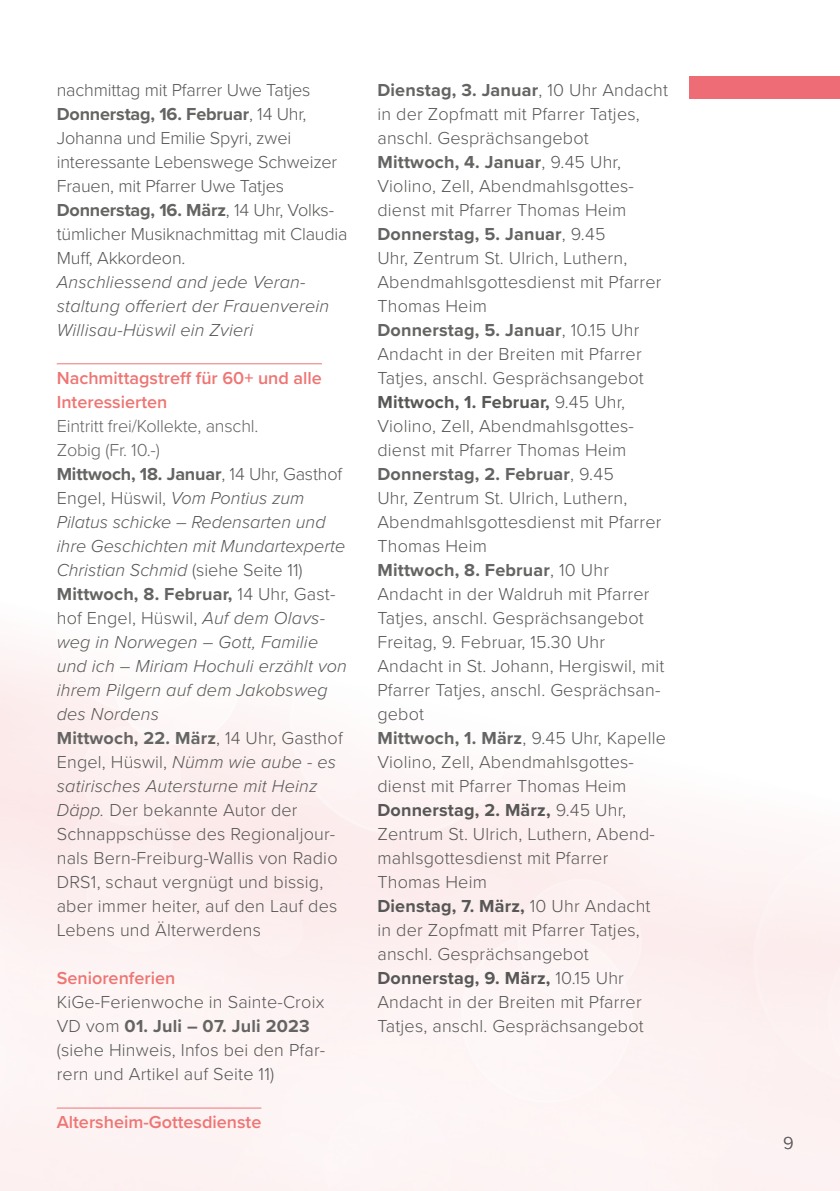
<style>
.page{position:relative;width:840px;height:1191px;background:#fff}
.page>*{position:absolute;margin:0;border:0;box-sizing:border-box;transform-origin:0 0}
.Fliesstext{font:300 18px/24px "Proxima Nova";letter-spacing:.01em;color:#575756}
.Fliesstext-2{font:300 18px/24px "Proxima Nova";letter-spacing:-.01em;color:#575756}
.Fliesstext-3{font:italic 300 18px/24px "Proxima Nova";letter-spacing:.01em;color:#575756}
.Titel{font:600 18px/24px "Proxima Nova";color:#ee7573}
.Fliesstext-4{font:300 18px/24px "Proxima Nova";letter-spacing:-.01em;color:#646463}
.Fliesstext-5{font:600 18px "Proxima Nova";color:#ee7573}
.s1{font-weight:700;color:#646463}
.s2{font-style:italic}
.s3{font-weight:700}
</style>
<div class="page">
<div style="left:688px;top:76px;width:151px;height:22px;background:#ed6c76"></div>
<hr style="left:57px;top:363px;width:265px;height:1px;background:#ee7573">
<hr style="left:57px;top:1107px;width:204px;height:1px;background:#ee7573">
<p class="Fliesstext-2" style="left:57px;top:77px;width:255px">nachmittag mit Pfarrer Uwe Tatjes</p>
<p class="Fliesstext-2" style="left:57px;top:101px;width:282px"><span class="s1">Donnerstag, 16. Februar</span>, 14 Uhr,<br>Johanna und Emilie Spyri, zwei interessante Lebenswege Schweizer<br>Frauen, mit Pfarrer Uwe Tatjes</p>
<p class="Fliesstext-2" style="left:57px;top:197px;width:292px"><span class="s1">Donnerstag, 16. März</span>, 14 Uhr, Volks&shy;tümlicher Musiknachmittag mit Claudia<br>Muff, Akkordeon.</p>
<p class="Fliesstext-3" style="left:57px;top:269px;width:274px">Anschliessend and jede Veran&shy;staltung offeriert der Frauenverein<br>Willisau-Hüswil ein Zvieri</p>
<p class="Titel" style="left:57px;top:365px;width:266px">Nachmittagstreff für 60+ und alle<br>Interessierten</p>
<p class="Fliesstext-4" style="left:57px;top:413px;width:203px">Eintritt frei/Kollekte, anschl.<br>Zobig (Fr. 10.-)</p>
<p class="Fliesstext" style="left:57px;top:461px;width:291px"><span class="s1">Mittwoch, 18. Januar</span>, 14 Uhr, Gasthof<br>Engel, Hüswil, <span class="s2">Vom Pontius zum<br>Pilatus schicke – Redensarten und ihre Geschichten mit Mundartexperte<br>Christian Schmid</span> (siehe Seite 11)<br><span class="s1">Mittwoch, 8. Februar,</span> 14 Uhr, Gast&shy;hof Engel, Hüswil, <span class="s2">Auf dem Olavs&shy;weg in Norwegen – Gott, Familie und ich – Miriam Hochuli erzählt von ihrem Pilgern auf dem Jakobsweg des Nordens<br></span><span class="s1">Mittwoch, 22. März</span>, 14 Uhr, Gasthof<br>Engel, Hüswil, <span class="s2">Nümm wie aube - es satirisches Autersturne mit Heinz<br>Däpp.</span> Der bekannte Autor der<br>Schnappschüsse des Regionaljour&shy;nals Bern-Freiburg-Wallis von Radio<br>DRS1, schaut vergnügt und bissig, aber immer heiter, auf den Lauf des<br>Lebens und Älterwerdens</p>
<p class="Fliesstext-5" style="left:57px;top:965px;width:120px">Seniorenferien</p>
<p class="Fliesstext" style="left:57px;top:989px;width:270px">KiGe-Ferienwoche in Sainte-Croix<br>VD vom <span class="s1">01. Juli – 07. Juli 2023 </span>(siehe Hinweis, Infos bei den Pfar&shy;rern und Artikel auf Seite 11)</p>
<p class="Titel" style="left:57px;top:1109px;width:206px">Altersheim-Gottesdienste</p>
<p class="Fliesstext" style="left:377px;top:77px;width:292px"><span class="s1">Dienstag, 3. Januar</span>, 10 Uhr Andacht in der Zopfmatt mit Pfarrer Tatjes, anschl. Gesprächsangebot</p>
<p class="Fliesstext" style="left:377px;top:149px;width:258px"><span class="s1">Mittwoch, 4. Januar</span>, 9.45 Uhr,<br>Violino, Zell, Abendmahlsgottes&shy;dienst mit Pfarrer Thomas Heim</p>
<p class="Fliesstext" style="left:377px;top:221px;width:285px"><span class="s1">Donnerstag, 5. Januar</span>, 9.45<br>Uhr, Zentrum St. Ulrich, Luthern,<br>Abendmahlsgottesdienst mit Pfarrer<br>Thomas Heim</p>
<p class="Fliesstext" style="left:377px;top:317px;width:268px"><span class="s1">Donnerstag, 5. Januar</span>, 10.15 Uhr<br>Andacht in der Breiten mit Pfarrer<br>Tatjes, anschl. Gesprächsangebot</p>
<p class="Fliesstext" style="left:377px;top:389px;width:258px"><span class="s3">Mittwoch, 1. Februar,</span> 9.45 Uhr,<br>Violino, Zell, Abendmahlsgottes&shy;dienst mit Pfarrer Thomas Heim</p>
<p class="Fliesstext" style="left:377px;top:461px;width:285px"><span class="s1">Donnerstag, 2. Februar</span>, 9.45<br>Uhr, Zentrum St. Ulrich, Luthern,<br>Abendmahlsgottesdienst mit Pfarrer<br>Thomas Heim</p>
<p class="Fliesstext" style="left:377px;top:557px;width:273px"><span class="s1">Mittwoch, 8. Februar</span>, 10 Uhr<br>Andacht in der Waldruh mit Pfarrer<br>Tatjes, anschl. Gesprächsangebot</p>
<p class="Fliesstext" style="left:377px;top:629px;width:288px">Freitag, 9. Februar, 15.30 Uhr<br>Andacht in St. Johann, Hergiswil, mit<br>Pfarrer Tatjes, anschl. Gesprächsan&shy;gebot</p>
<p class="Fliesstext" style="left:377px;top:725px;width:290px"><span class="s1">Mittwoch, 1. März</span>, 9.45 Uhr, Kapelle<br>Violino, Zell, Abendmahlsgottes&shy;dienst mit Pfarrer Thomas Heim</p>
<p class="Fliesstext" style="left:377px;top:797px;width:279px"><span class="s3">Donnerstag, 2. März,</span> 9.45 Uhr,<br>Zentrum St. Ulrich, Luthern, Abend&shy;mahlsgottesdienst mit Pfarrer<br>Thomas Heim</p>
<p class="Fliesstext" style="left:377px;top:893px;width:274px"><span class="s3">Dienstag, 7. März,</span> 10 Uhr Andacht in der Zopfmatt mit Pfarrer Tatjes, anschl. Gesprächsangebot</p>
<p class="Fliesstext" style="left:377px;top:965px;width:268px"><span class="s3">Donnerstag, 9. März,</span> 10.15 Uhr<br>Andacht in der Breiten mit Pfarrer<br>Tatjes, anschl. Gesprächsangebot</p>
<p class="Fliesstext-4" style="left:782px;top:1129px;width:12px">9</p>
</div>
